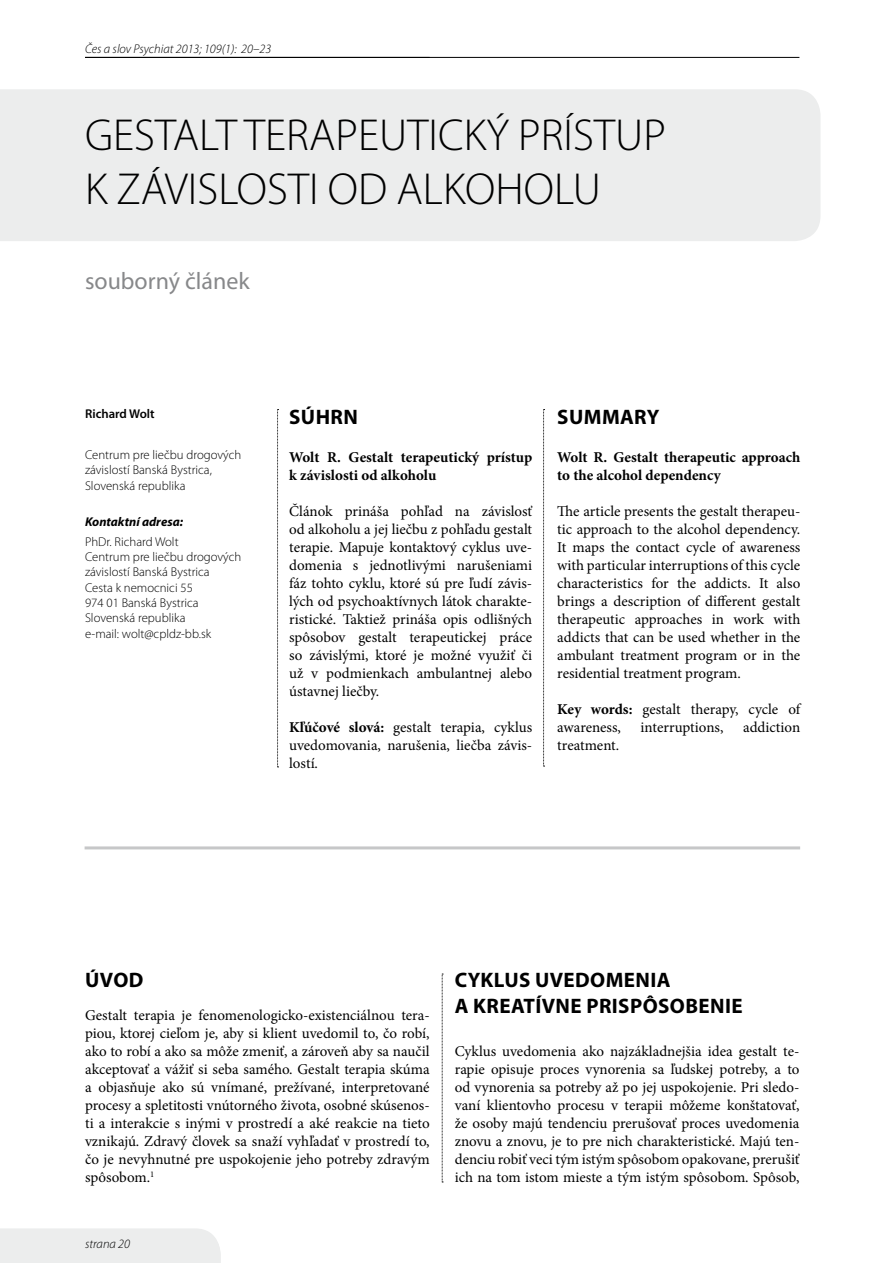
<style>
.page{position:relative;width:893px;height:1263px;background:#fff}
.page>*{position:absolute;margin:0;border:0;box-sizing:border-box;transform-origin:0 0}
.t1{font:300 45px/54px "Myriad Pro";color:#000}
.t2{font:24px "Myriad Pro";color:#87888a}
.t3{font:700 21px/25.2px "Myriad Pro";letter-spacing:.02em;color:#000}
.t4{font:15px/18px "Minion Pro";color:#000;text-align:justify}
.t5{font:700 15px/18px "Minion Pro";color:#000}
.t6{font:300 12.75px/15.3px "Myriad Pro";color:#000}
.t7{font:italic 300 12.75px "Myriad Pro";color:#000}
.t8{font:italic 700 12.75px "Myriad Pro";color:#000}
.t9{font:600 12.75px "Myriad Pro";color:#000}
.s1{font-weight:700}
</style>
<div class="page">
<hr style="left:85px;top:57px;width:714px;height:1px;background:#000">
<div style="left:0;top:89px;width:820px;height:152px;background:#eceded"></div>
<div style="left:0;top:1228px;width:221px;height:35px;background:#eceded"></div>
<svg style="left:543px;top:409px;width:2px;height:358px"></svg>
<svg style="left:277px;top:409px;width:2px;height:359px"></svg>
<hr style="left:85px;top:846px;width:715px;height:3px;background:#c6c7c8">
<svg style="left:442px;top:974px;width:1px;height:209px"></svg>
<p class="t7" style="left:85px;top:42px;width:188px">Čes a slov Psychiat 2013; 109(1): 20–23</p>
<h1 class="t1" style="left:85px;top:109px;width:577px">Gestalt terapeutický prístup k závislosti od alkoholu</h1>
<h2 class="t2" style="left:85px;top:266px;width:166px">souborný článek</h2>
<p class="t9" style="left:85px;top:406px;width:71px">Richard Wolt</p>
<p class="t6" style="left:85px;top:447px;width:158px">Centrum pre liečbu drogových závislostí Banská Bystrica,<br>Slovenská republika</p>
<p class="t8" style="left:85px;top:514px;width:100px">Kontaktní adresa:</p>
<p class="t6" style="left:85px;top:534px;width:158px">PhDr. Richard Wolt<br>Centrum pre liečbu drogových závislostí Banská Bystrica<br>Cesta k nemocnici 55<br>974 01 Banská Bystrica<br>Slovenská republika<br>e-mail: wolt@cpldz-bb.sk</p>
<h3 class="t3" style="left:289px;top:404px;width:70px">SÚHRN</h3>
<p class="t5" style="left:289px;top:448px;width:244px">Wolt R. Gestalt terapeutický prístup k závislosti od alkoholu</p>
<p class="t4" style="left:289px;top:502px;width:245px">Článok prináša pohľad na závislosť od alkoholu a jej liečbu z pohľadu gestalt terapie. Mapuje kontaktový cyklus uve&shy;domenia s jednotlivými narušeniami fáz tohto cyklu, ktoré sú pre ľudí závis&shy;lých od psychoaktívnych látok charakte&shy;ristické. Taktiež prináša opis odlišných spôsobov gestalt terapeutickej práce so závislými, ktoré je možné využiť či už v podmienkach ambulantnej alebo ústavnej liečby.</p>
<p class="t4" style="left:289px;top:718px;width:245px"><span class="s1">Kľúčové slová:</span> gestalt terapia, cyklus uvedomovania, narušenia, liečba závis&shy;lostí.</p>
<h3 class="t3" style="left:557px;top:404px;width:104px">SUMMARY</h3>
<p class="t5" style="left:557px;top:448px;width:244px">Wolt R. Gestalt therapeutic approach to the alcohol dependency</p>
<p class="t4" style="left:557px;top:502px;width:245px">The article presents the gestalt therapeu&shy;tic approach to the alcohol dependency.<br>It maps the contact cycle of awareness with particular interruptions of this cycle characteristics for the addicts. It also brings a description of different gestalt therapeutic approaches in work with addicts that can be used whether in the ambulant treatment program or in the residential treatment program.</p>
<p class="t4" style="left:557px;top:700px;width:245px"><span class="s1">Key words:</span> gestalt therapy, cycle of awareness,</p>
<p class="t4" style="left:641px;top:718px;width:84px">interruptions,</p>
<p class="t4" style="left:743px;top:718px;width:59px">addiction</p>
<p class="t4" style="left:557px;top:736px;width:63px">treatment.</p>
<h3 class="t3" style="left:85px;top:967px;width:60px">ÚVOD</h3>
<p class="t4" style="left:85px;top:1006px;width:346px">Gestalt terapia je fenomenologicko-existenciálnou tera&shy;piou, ktorej cieľom je, aby si klient uvedomil to, čo robí, ako to robí a ako sa môže zmeniť, a zároveň aby sa naučil akceptovať a vážiť si seba samého. Gestalt terapia skúma a objasňuje ako sú vnímané, prežívané, interpretované procesy a spletitosti vnútorného života, osobné skúsenos&shy;ti a interakcie s inými v prostredí a aké reakcie na tieto vznikajú. Zdravý človek sa snaží vyhľadať v prostredí to, čo je nevyhnutné pre uspokojenie jeho potreby zdravým spôsobom.<sup>1</sup></p>
<p class="t7" style="left:85px;top:1237px;width:47px">strana 20</p>
<h3 class="t3" style="left:455px;top:967px;width:289px">CYKLUS UVEDOMENIA<br>A KREATÍVNE PRISPÔSOBENIE</h3>
<p class="t4" style="left:455px;top:1042px;width:346px">Cyklus uvedomenia ako najzákladnejšia idea gestalt te&shy;rapie opisuje proces vynorenia sa ľudskej potreby, a to od vynorenia sa potreby až po jej uspokojenie. Pri sledo&shy;vaní klientovho procesu v terapii môžeme konštatovať, že osoby majú tendenciu prerušovať proces uvedomenia znovu a znovu, je to pre nich charakteristické. Majú ten&shy;denciu robiť veci tým istým spôsobom opakovane, prerušiť ich na tom istom mieste a tým istým spôsobom. Spôsob,</p>
</div>
